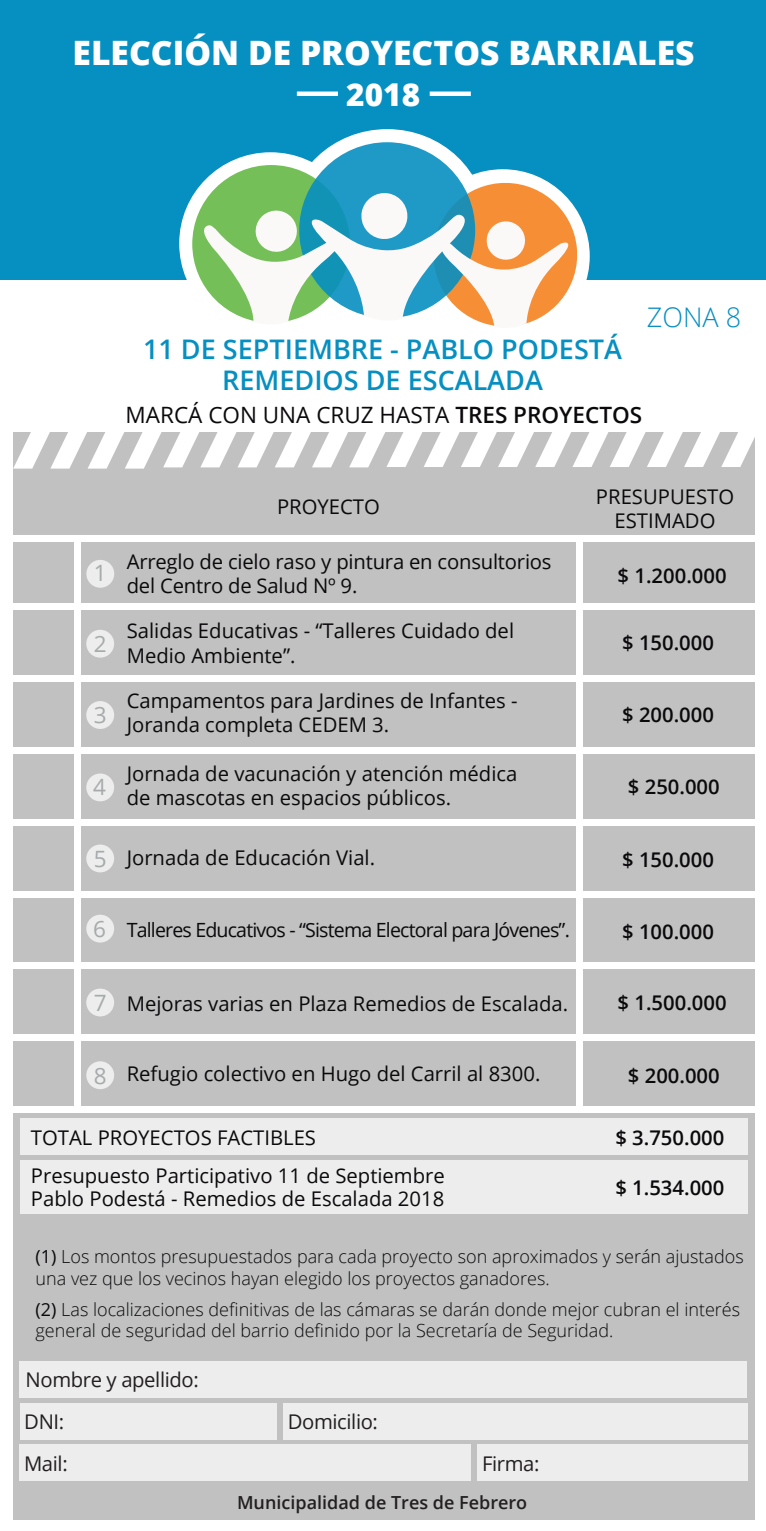
<style>
.page{position:relative;width:766px;height:1531px;background:#fff}
.page>*{position:absolute;margin:0;border:0;box-sizing:border-box;transform-origin:0 0}
.t1{font:800 33.52px "Open Sans";color:#fff}
.t2{font:800 31.5px "Open Sans";color:#fff}
.t3{font:600 27px/31.5px "Open Sans";color:#068fc1;text-align:center}
.t4{font:300 27px "Open Sans";color:#068fc1}
.t5{font:22.5px "Open Sans";color:#0b090c}
.t6{font:22.5px "Open Sans";color:#a6aaab}
.t7{font:20.25px/24.3px "Open Sans";color:#0b090c}
.t8{font:600 20.25px "Open Sans";color:#0b090c}
.t9{font:20.25px/42.1px "Open Sans";letter-spacing:-.02em;color:#231f20}
.t10{font:19.57px "Open Sans";letter-spacing:-.04em;color:#0b090c}
.t11{font:300 18px/21.6px "Open Sans";color:#0b090c}
.t12{font:600 18px "Open Sans";color:#231f20}
.s1{font-weight:600}
.s2{font-weight:400}
</style>
<div class="page">
<div style="left:13px;top:432px;width:742px;height:1088px;background:#c0c1c0"></div>
<div style="left:20px;top:1361px;width:727px;height:36px;background:#ecedec"></div>
<div style="left:20px;top:1403px;width:256px;height:36px;background:#ecedec"></div>
<div style="left:20px;top:1444px;width:451px;height:37px;background:#ecedec"></div>
<div style="left:476px;top:1444px;width:271px;height:37px;background:#ecedec"></div>
<div style="left:283px;top:1403px;width:464px;height:36px;background:#ecedec"></div>
<svg style="left:13px;top:432px;width:742px;height:37px"></svg>
<div style="left:0;top:0;width:765px;height:280px;background:#068fc1"></div>
<div style="left:179px;top:152px;width:182px;height:183px;background:#fff;border-radius:50%"></div>
<div style="left:416px;top:169px;width:173px;height:174px;background:#fff;border-radius:50%"></div>
<div style="left:288px;top:129px;width:198px;height:188px;background:#fff;border-radius:50%"></div>
<div style="left:192px;top:165px;width:158px;height:158px;background:#74bf57;border-radius:50%"></div>
<div style="left:299px;top:142px;width:176px;height:176px;background:#1f9ac7;border-radius:50%"></div>
<svg style="left:199px;top:183px;width:380px;height:143px"></svg>
<div style="left:297px;top:91px;width:41px;height:5px;background:#fff"></div>
<div style="left:429px;top:91px;width:41px;height:5px;background:#fff"></div>
<div style="left:576px;top:538px;width:7px;height:571px;background:#fff"></div>
<div style="left:73px;top:538px;width:7px;height:575px;background:#fff"></div>
<div style="left:3px;top:603px;width:752px;height:7px;background:#fff"></div>
<div style="left:2px;top:534px;width:752px;height:7px;background:#fff"></div>
<div style="left:3px;top:675px;width:752px;height:7px;background:#fff"></div>
<div style="left:3px;top:747px;width:752px;height:7px;background:#fff"></div>
<div style="left:3px;top:819px;width:752px;height:7px;background:#fff"></div>
<div style="left:3px;top:890px;width:752px;height:7px;background:#fff"></div>
<div style="left:3px;top:962px;width:752px;height:7px;background:#fff"></div>
<div style="left:3px;top:1034px;width:752px;height:7px;background:#fff"></div>
<div style="left:3px;top:1106px;width:752px;height:7px;background:#fff"></div>
<div style="left:86px;top:560px;width:28px;height:28px;background:#ecedec;border-radius:50%"></div>
<div style="left:86px;top:630px;width:28px;height:28px;background:#ecedec;border-radius:50%"></div>
<div style="left:86px;top:701px;width:28px;height:28px;background:#ecedec;border-radius:50%"></div>
<div style="left:86px;top:773px;width:28px;height:28px;background:#ecedec;border-radius:50%"></div>
<div style="left:86px;top:844px;width:28px;height:28px;background:#ecedec;border-radius:50%"></div>
<div style="left:86px;top:915px;width:28px;height:27px;background:#ecedec;border-radius:50%"></div>
<div style="left:86px;top:988px;width:28px;height:28px;background:#ecedec;border-radius:50%"></div>
<div style="left:86px;top:1061px;width:28px;height:28px;background:#ecedec;border-radius:50%"></div>
<div style="left:21px;top:1118px;width:726px;height:37px;background:#ecedec"></div>
<div style="left:21px;top:1160px;width:726px;height:54px;background:#ecedec"></div>
<h1 class="t1" style="left:73px;top:27px;width:623px">ELECCIÓN DE PROYECTOS BARRIALES</h1>
<h2 class="t2" style="left:346px;top:71px;width:75px">2018</h2>
<h3 class="t3" style="left:143px;top:333px;width:480px">11 DE SEPTIEMBRE - PABLO PODESTÁ<br>REMEDIOS DE ESCALADA</h3>
<h3 class="t4" style="left:646px;top:298px;width:96px">ZONA 8</h3>
<p class="t5" style="left:125px;top:399px;width:518px">MARCÁ CON UNA CRUZ HASTA <span class="s1">TRES PROYECTOS</span></p>
<p class="t6" style="left:94px;top:558px;width:14px">1</p>
<p class="t6" style="left:94px;top:628px;width:14px">2</p>
<p class="t6" style="left:94px;top:700px;width:14px">3</p>
<p class="t6" style="left:93px;top:771px;width:14px">4</p>
<p class="t6" style="left:94px;top:843px;width:14px">5</p>
<p class="t7" style="left:277px;top:494px;width:104px">PROYECTO</p>
<p class="t7" style="left:595px;top:484px;width:140px;text-align:center">PRESUPUESTO<br>ESTIMADO</p>
<p class="t7" style="left:127px;top:549px;width:426px">Arreglo de cielo raso y pintura en consultorios del Centro de Salud Nº 9.</p>
<p class="t7" style="left:127px;top:618px;width:389px">Salidas Educativas - “Talleres Cuidado del<br>Medio Ambiente”.</p>
<p class="t7" style="left:127px;top:688px;width:392px">Campamentos para Jardines de Infantes -<br>Joranda completa CEDEM 3.</p>
<p class="t7" style="left:127px;top:761px;width:392px">Jornada de vacunación y atención médica de mascotas en espacios públicos.</p>
<p class="t7" style="left:127px;top:845px;width:250px">Jornada de Educación Vial.</p>
<p class="t8" style="left:617px;top:561px;width:110px">$ 1.200.000</p>
<p class="t8" style="left:622px;top:629px;width:93px">$ 150.000</p>
<p class="t8" style="left:622px;top:701px;width:93px">$ 200.000</p>
<p class="t8" style="left:627px;top:773px;width:93px">$ 250.000</p>
<p class="t8" style="left:622px;top:846px;width:93px">$ 150.000</p>
<p class="t6" style="left:93px;top:913px;width:14px">6</p>
<p class="t10" style="left:127px;top:916px;width:444px">Talleres Educativos - “Sistema Electoral para Jóvenes”.</p>
<p class="t8" style="left:622px;top:917px;width:93px">$ 100.000</p>
<p class="t6" style="left:94px;top:987px;width:14px">7</p>
<p class="t6" style="left:94px;top:1060px;width:14px">8</p>
<p class="t7" style="left:127px;top:991px;width:443px">Mejoras varias en Plaza Remedios de Escalada.</p>
<p class="t7" style="left:127px;top:1061px;width:415px">Refugio colectivo en Hugo del Carril al 8300.</p>
<p class="t8" style="left:617px;top:989px;width:110px">$ 1.500.000</p>
<p class="t8" style="left:627px;top:1061px;width:93px">$ 200.000</p>
<p class="t7" style="left:31px;top:1118px;width:415px;line-height:38.2px">TOTAL PROYECTOS FACTIBLES<br>Presupuesto Participativo 11 de Septiembre</p>
<p class="t7" style="left:31px;top:1186px;width:415px">Pablo Podestá - Remedios de Escalada 2018</p>
<p class="t8" style="left:615px;top:1124px;width:110px">$ 3.750.000</p>
<p class="t8" style="left:615px;top:1174px;width:110px">$ 1.534.000</p>
<p class="t11" style="left:36px;top:1245px;width:709px"><span class="s2">(1)</span> Los montos presupuestados para cada proyecto son aproximados y serán ajustados una vez que los vecinos hayan elegido los proyectos ganadores.</p>
<p class="t11" style="left:36px;top:1298px;width:706px"><span class="s2">(2)</span> Las localizaciones definitivas de las cámaras se darán donde mejor cubran el interés general de seguridad del barrio definido por la Secretaría de Seguridad.</p>
<p class="t9" style="left:24px;top:1358px;width:176px">Nombre y apellido:<br>DNI:</p>
<p class="t9" style="left:288px;top:1400px;width:92px">Domicilio:</p>
<p class="t9" style="left:24px;top:1442px;width:45px">Mail:</p>
<p class="t9" style="left:482px;top:1442px;width:59px">Firma:</p>
<p class="t12" style="left:237px;top:1490px;width:291px">Municipalidad de Tres de Febrero</p>
</div>
